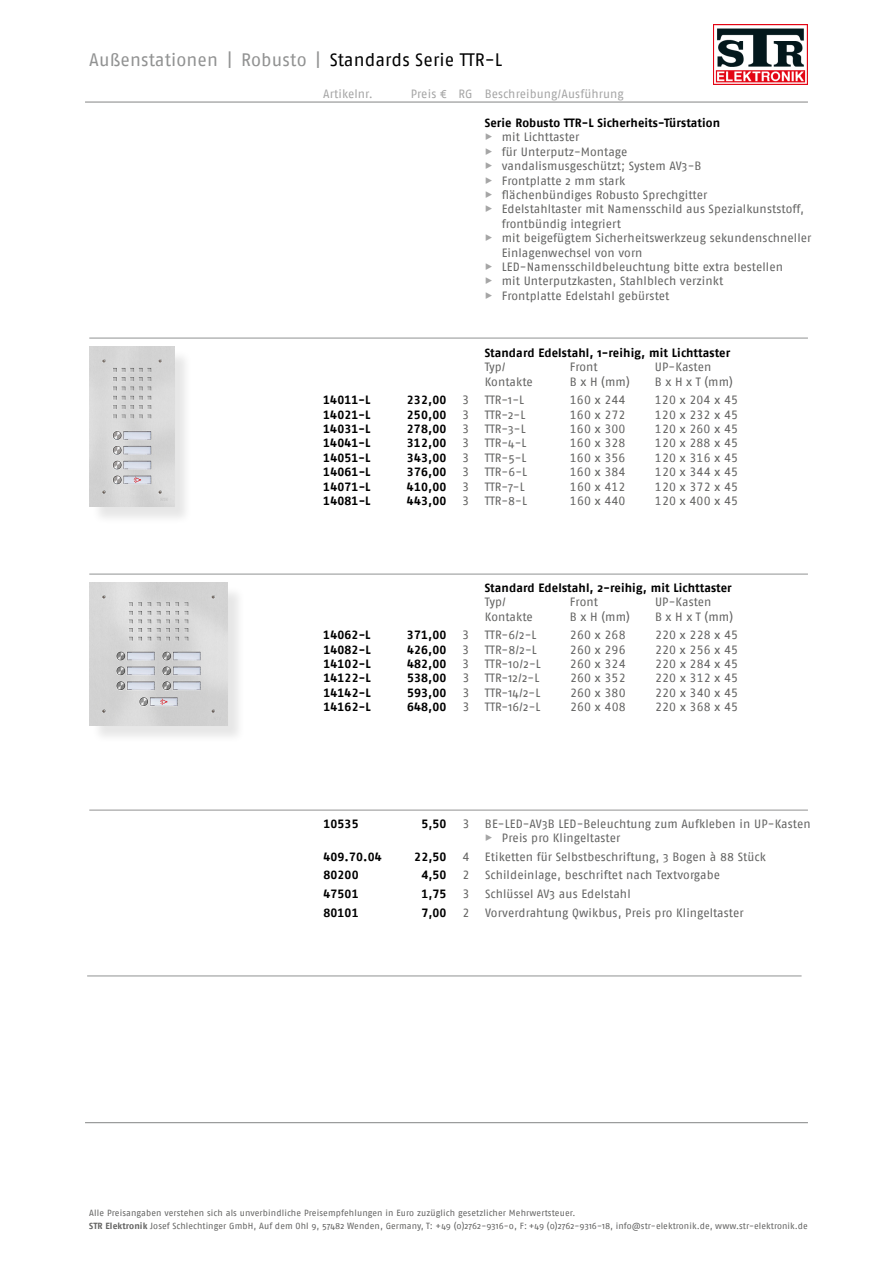
<style>
.page{position:relative;width:893px;height:1263px;background:#fff}
.page>*{position:absolute;margin:0;border:0;box-sizing:border-box;transform-origin:0 0}
.t1{font:18px "Fago No";letter-spacing:.005em;color:#919292}
.t2{font:12px/14.4px "Fago No";letter-spacing:.005em;color:#636362}
.t3{font:12px "Fago Office Sans";letter-spacing:.01em;color:#636362}
.t4{font:12px "Fago No Bold Tf";letter-spacing:.01em;color:#000}
.t5{font:700 12px "Fago No";letter-spacing:.01em;color:#000}
.t6{font:12px "Fago No";letter-spacing:.005em;color:#a5a5a5}
.t7{font:700 12px "Fago Office Sans";letter-spacing:.01em;color:#000}
.t8{font:8.85px/12.6px "Fago No";letter-spacing:.01em;color:#636362}
.s1{color:#000}
.s2{font-family:"Fago No Regular Expert";color:#a5a5a5}
.s3{font-weight:700}
</style>
<div class="page">
<hr style="left:85px;top:101px;width:723px;height:2px;background:#919292">
<hr style="left:85px;top:1122px;width:723px;height:1px;background:#919292">
<hr style="left:87px;top:975px;width:715px;height:1px;background:#919292">
<hr style="left:89px;top:338px;width:719px;height:1px;background:#919292">
<hr style="left:89px;top:574px;width:719px;height:1px;background:#919292">
<hr style="left:89px;top:810px;width:719px;height:1px;background:#919292">
<div style="left:92px;top:349px;width:101px;height:176px;background:#000;opacity:.1"></div>
<img style="left:89px;top:347px;width:85px;height:159px">
<div style="left:92px;top:585px;width:154px;height:159px;background:#000;opacity:.1"></div>
<img style="left:89px;top:583px;width:138px;height:142px">
<img style="left:713px;top:25px;width:95px;height:59px">
<h1 class="t1" style="left:89px;top:49px;width:415px">Außenstationen | Robusto | <span class="s1">Standards Serie TTR-L</span></h1>
<p class="t6" style="left:323px;top:87px;width:51px">Artikelnr.</p>
<p class="t6" style="left:411px;top:87px;width:215px">Preis € RG Beschreibung/Ausführung</p>
<p class="t5" style="left:485px;top:116px;width:237px">Serie Robusto TTR-L Sicherheits-Türstation</p>
<p class="t2" style="left:485px;top:130px;width:96px"><span class="s2">%</span> mit Lichttaster</p>
<p class="t2" style="left:485px;top:144px;width:144px"><span class="s2">%</span> für Unterputz-Montage</p>
<p class="t2" style="left:485px;top:159px;width:218px"><span class="s2">%</span> vandalismusgeschützt; System AV3-B</p>
<p class="t2" style="left:485px;top:173px;width:142px"><span class="s2">%</span> Frontplatte 2 mm stark</p>
<p class="t2" style="left:485px;top:187px;width:224px"><span class="s2">%</span> flächenbündiges Robusto Sprechgitter</p>
<p class="t2" style="left:485px;top:202px;width:321px"><span class="s2">%</span> Edelstahltaster mit Namensschild aus Spezialkunststoff,</p>
<p class="t2" style="left:502px;top:216px;width:121px">frontbündig integriert</p>
<p class="t2" style="left:485px;top:231px;width:328px"><span class="s2">%</span> mit beigefügtem Sicherheitswerkzeug sekundenschneller</p>
<p class="t2" style="left:502px;top:245px;width:142px">Einlagenwechsel von vorn</p>
<p class="t2" style="left:485px;top:259px;width:300px"><span class="s2">%</span> LED-Namensschildbeleuchtung bitte extra bestellen</p>
<p class="t2" style="left:485px;top:274px;width:240px"><span class="s2">%</span> mit Unterputzkasten, Stahlblech verzinkt</p>
<p class="t2" style="left:485px;top:288px;width:186px"><span class="s2">%</span> Frontplatte Edelstahl gebürstet</p>
<p class="t5" style="left:485px;top:345px;width:247px">Standard Edelstahl, 1-reihig, mit Lichttaster</p>
<p class="t2" style="left:485px;top:360px;width:23px">Typ/</p>
<p class="t2" style="left:570px;top:360px;width:29px">Front</p>
<p class="t2" style="left:655px;top:360px;width:58px">UP-Kasten</p>
<p class="t2" style="left:485px;top:374px;width:50px">Kontakte</p>
<p class="t2" style="left:570px;top:374px;width:62px">B x H (mm)</p>
<p class="t2" style="left:655px;top:374px;width:80px">BxHxT(mm)</p>
<p class="t4" style="left:323px;top:393px;width:49px">14011-L</p>
<p class="t4" style="left:407px;top:393px;width:41px">232,00</p>
<p class="t3" style="left:462px;top:393px;width:8px">3</p>
<p class="t2" style="left:485px;top:393px;width:41px">TTR-1-L</p>
<p class="t3" style="left:570px;top:393px;width:57px">160 x 244</p>
<p class="t3" style="left:655px;top:393px;width:85px">120 x 204 x 45</p>
<p class="t4" style="left:323px;top:407px;width:49px">14021-L</p>
<p class="t4" style="left:407px;top:407px;width:41px">250,00</p>
<p class="t3" style="left:462px;top:408px;width:8px">3</p>
<p class="t2" style="left:485px;top:407px;width:42px">TTR-2-L</p>
<p class="t3" style="left:570px;top:408px;width:57px">160 x 272</p>
<p class="t3" style="left:655px;top:408px;width:85px">120 x 232 x 45</p>
<p class="t4" style="left:323px;top:422px;width:49px">14031-L</p>
<p class="t4" style="left:407px;top:422px;width:41px">278,00</p>
<p class="t3" style="left:462px;top:422px;width:8px">3</p>
<p class="t2" style="left:485px;top:421px;width:42px">TTR-3-L</p>
<p class="t3" style="left:570px;top:422px;width:57px">160 x 300</p>
<p class="t3" style="left:655px;top:422px;width:85px">120 x 260 x 45</p>
<p class="t4" style="left:323px;top:436px;width:49px">14041-L</p>
<p class="t4" style="left:407px;top:436px;width:41px">312,00</p>
<p class="t3" style="left:462px;top:436px;width:8px">3</p>
<p class="t2" style="left:485px;top:436px;width:43px">TTR-4-L</p>
<p class="t3" style="left:570px;top:436px;width:57px">160 x 328</p>
<p class="t3" style="left:655px;top:436px;width:85px">120 x 288 x 45</p>
<p class="t4" style="left:323px;top:451px;width:49px">14051-L</p>
<p class="t4" style="left:407px;top:451px;width:41px">343,00</p>
<p class="t3" style="left:462px;top:451px;width:8px">3</p>
<p class="t2" style="left:485px;top:450px;width:43px">TTR-5-L</p>
<p class="t3" style="left:570px;top:451px;width:57px">160 x 356</p>
<p class="t3" style="left:655px;top:451px;width:85px">120 x 316 x 45</p>
<p class="t4" style="left:323px;top:465px;width:49px">14061-L</p>
<p class="t4" style="left:407px;top:465px;width:41px">376,00</p>
<p class="t3" style="left:462px;top:465px;width:8px">3</p>
<p class="t2" style="left:485px;top:465px;width:44px">TTR-6-L</p>
<p class="t3" style="left:570px;top:465px;width:57px">160 x 384</p>
<p class="t3" style="left:655px;top:465px;width:85px">120 x 344 x 45</p>
<p class="t4" style="left:323px;top:479px;width:49px">14071-L</p>
<p class="t4" style="left:407px;top:479px;width:41px">410,00</p>
<p class="t3" style="left:462px;top:480px;width:8px">3</p>
<p class="t2" style="left:485px;top:479px;width:41px">TTR-7-L</p>
<p class="t3" style="left:570px;top:480px;width:57px">160 x 412</p>
<p class="t3" style="left:655px;top:480px;width:85px">120 x 372 x 45</p>
<p class="t4" style="left:323px;top:494px;width:49px">14081-L</p>
<p class="t4" style="left:407px;top:494px;width:41px">443,00</p>
<p class="t3" style="left:462px;top:494px;width:8px">3</p>
<p class="t2" style="left:485px;top:493px;width:44px">TTR-8-L</p>
<p class="t3" style="left:570px;top:494px;width:57px">160 x 440</p>
<p class="t3" style="left:655px;top:494px;width:85px">120 x 400 x 45</p>
<p class="t5" style="left:485px;top:580px;width:248px">Standard Edelstahl, 2-reihig, mit Lichttaster</p>
<p class="t2" style="left:485px;top:595px;width:23px">Typ/</p>
<p class="t2" style="left:570px;top:595px;width:29px">Front</p>
<p class="t2" style="left:655px;top:595px;width:58px">UP-Kasten</p>
<p class="t2" style="left:485px;top:609px;width:50px">Kontakte</p>
<p class="t2" style="left:570px;top:609px;width:62px">B x H (mm)</p>
<p class="t2" style="left:655px;top:609px;width:80px">BxHxT(mm)</p>
<p class="t4" style="left:323px;top:628px;width:49px">14062-L</p>
<p class="t4" style="left:407px;top:628px;width:41px">371,00</p>
<p class="t3" style="left:462px;top:628px;width:8px">3</p>
<p class="t2" style="left:485px;top:628px;width:53px">TTR-6/2-L</p>
<p class="t3" style="left:570px;top:628px;width:57px">260 x 268</p>
<p class="t3" style="left:655px;top:628px;width:85px">220 x 228 x 45</p>
<p class="t4" style="left:323px;top:642px;width:49px">14082-L</p>
<p class="t4" style="left:407px;top:642px;width:41px">426,00</p>
<p class="t3" style="left:462px;top:643px;width:8px">3</p>
<p class="t2" style="left:485px;top:642px;width:53px">TTR-8/2-L</p>
<p class="t3" style="left:570px;top:643px;width:57px">260 x 296</p>
<p class="t3" style="left:655px;top:643px;width:85px">220 x 256 x 45</p>
<p class="t4" style="left:323px;top:657px;width:49px">14102-L</p>
<p class="t4" style="left:407px;top:657px;width:41px">482,00</p>
<p class="t3" style="left:462px;top:657px;width:8px">3</p>
<p class="t2" style="left:485px;top:656px;width:58px">TTR-10/2-L</p>
<p class="t3" style="left:570px;top:657px;width:57px">260 x 324</p>
<p class="t3" style="left:655px;top:657px;width:85px">220 x 284 x 45</p>
<p class="t4" style="left:323px;top:671px;width:49px">14122-L</p>
<p class="t4" style="left:407px;top:671px;width:41px">538,00</p>
<p class="t3" style="left:462px;top:671px;width:8px">3</p>
<p class="t2" style="left:485px;top:671px;width:56px">TTR-12/2-L</p>
<p class="t3" style="left:570px;top:671px;width:57px">260 x 352</p>
<p class="t3" style="left:655px;top:671px;width:85px">220 x 312 x 45</p>
<p class="t4" style="left:323px;top:685px;width:49px">14142-L</p>
<p class="t4" style="left:407px;top:685px;width:41px">593,00</p>
<p class="t3" style="left:462px;top:686px;width:8px">3</p>
<p class="t2" style="left:485px;top:685px;width:57px">TTR-14/2-L</p>
<p class="t3" style="left:570px;top:686px;width:57px">260 x 380</p>
<p class="t3" style="left:655px;top:686px;width:85px">220 x 340 x 45</p>
<p class="t4" style="left:323px;top:700px;width:49px">14162-L</p>
<p class="t4" style="left:407px;top:700px;width:41px">648,00</p>
<p class="t3" style="left:462px;top:700px;width:8px">3</p>
<p class="t2" style="left:485px;top:700px;width:57px">TTR-16/2-L</p>
<p class="t3" style="left:570px;top:700px;width:57px">260 x 408</p>
<p class="t3" style="left:655px;top:700px;width:85px">220 x 368 x 45</p>
<p class="t4" style="left:323px;top:816px;width:37px">10535</p>
<p class="t7" style="left:421px;top:816px;width:27px">5,50</p>
<p class="t3" style="left:462px;top:817px;width:8px">3</p>
<p class="t2" style="left:485px;top:816px;width:327px">BE-LED-AV3B LED-Beleuchtung zum Aufkleben in UP-Kasten <span class="s2">%</span> Preis pro Klingeltaster</p>
<p class="t4" style="left:323px;top:849px;width:60px">409.70.04</p>
<p class="t7" style="left:414px;top:849px;width:34px">22,50</p>
<p class="t3" style="left:462px;top:850px;width:8px">4</p>
<p class="t2" style="left:485px;top:849px;width:282px">Etiketten für Selbstbeschriftung, 3 Bogen à 88 Stück</p>
<p class="t4" style="left:323px;top:868px;width:37px">80200</p>
<p class="t7" style="left:421px;top:868px;width:27px">4,50</p>
<p class="t3" style="left:462px;top:868px;width:8px">2</p>
<p class="t2" style="left:485px;top:868px;width:237px">Schildeinlage, beschriftet nach Textvorgabe</p>
<p class="t4" style="left:323px;top:887px;width:37px">47501</p>
<p class="t7" style="left:421px;top:887px;width:27px">1,75</p>
<p class="t3" style="left:462px;top:887px;width:8px">3</p>
<p class="t2" style="left:485px;top:886px;width:147px">Schlüssel AV3 aus Edelstahl</p>
<p class="t7" style="left:323px;top:905px;width:37px">80101</p>
<p class="t7" style="left:421px;top:905px;width:27px">7,00</p>
<p class="t3" style="left:462px;top:906px;width:8px">2</p>
<p class="t2" style="left:485px;top:905px;width:260px">Vorverdrahtung Qwikbus, Preis pro Klingeltaster</p>
<p class="t8" style="left:89px;top:1206px;width:720px">Alle Preisangaben verstehen sich als unverbindliche Preisempfehlungen in Euro zuzüglich gesetzlicher Mehrwertsteuer.<br><span class="s3">STR Elektronik</span> Josef Schlechtinger GmbH, Auf dem Ohl 9, 57482 Wenden, Germany, T: +49 (0)2762-9316-0, F: +49 (0)2762-9316-18, info@str-elektronik.de, www.str-elektronik.de</p>
</div>
